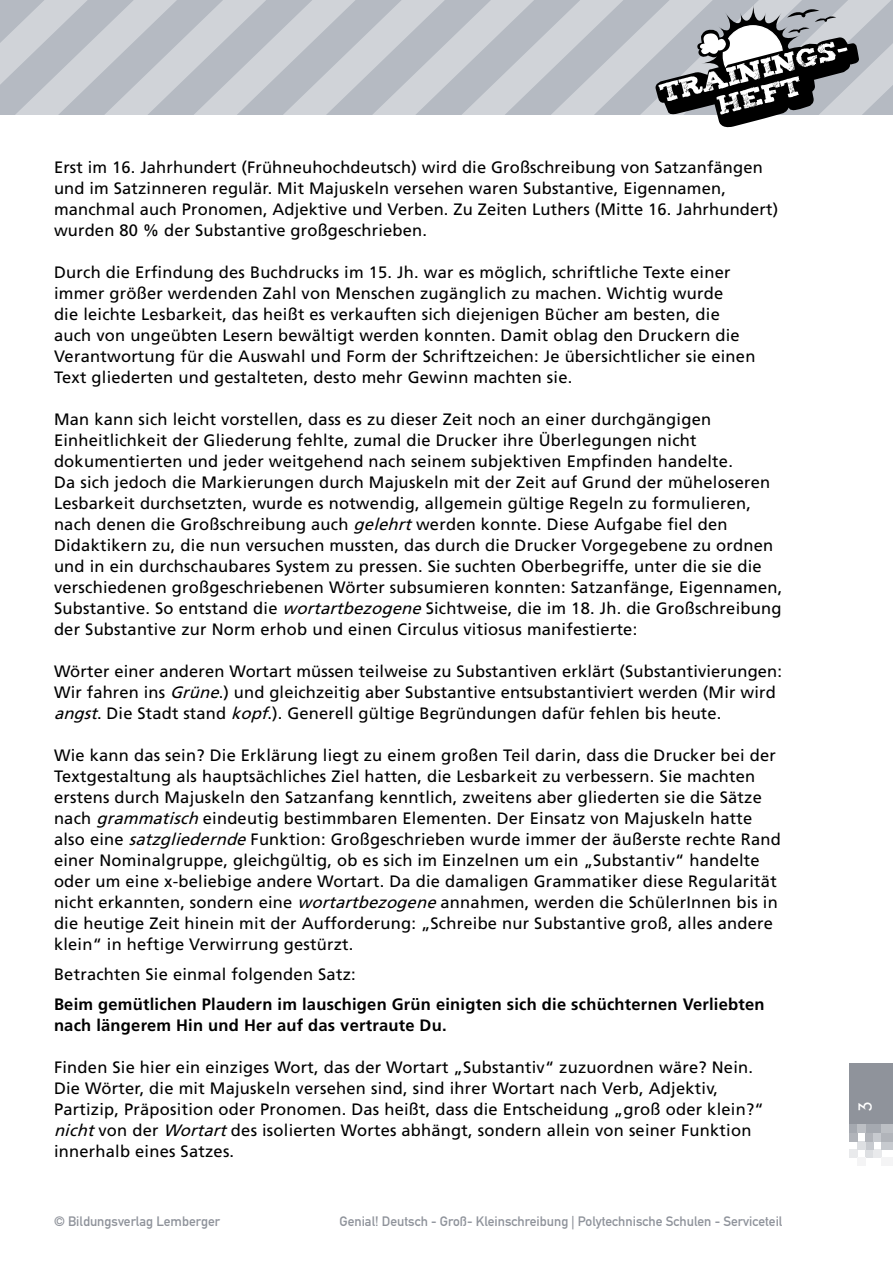
<style>
.page{position:relative;width:893px;height:1263px;background:#fff}
.page>*{position:absolute;margin:0;border:0;box-sizing:border-box;transform-origin:0 0}
.t1{font:300 18px "DIN Neuzeit Grotesk";color:#fff}
.t2{font:16.5px/21px "Frutiger LT Std";letter-spacing:.015em;color:#000}
.t3{font:700 16.5px/21px "Frutiger LT Std";letter-spacing:.015em;color:#000}
.t4{font:13.5px "DIN Mittelschrift";color:#8f939b}
.s1{font-style:italic}
</style>
<div class="page">
<div style="left:849px;top:1063px;width:44px;height:62px;background:#8f939b"></div>
<div style="left:865px;top:1149px;width:8px;height:8px;background:#dddfe2"></div>
<div style="left:873px;top:1149px;width:9px;height:8px;background:#e9eaec"></div>
<div style="left:849px;top:1149px;width:8px;height:8px;background:#e9eaec"></div>
<div style="left:865px;top:1141px;width:8px;height:8px;background:#c7cacf"></div>
<div style="left:882px;top:1141px;width:11px;height:8px;background:#c7cacf"></div>
<div style="left:857px;top:1141px;width:8px;height:8px;background:#dddfe2"></div>
<div style="left:865px;top:1133px;width:8px;height:8px;background:#b1b4ba"></div>
<div style="left:873px;top:1133px;width:9px;height:8px;background:#c7cacf"></div>
<div style="left:882px;top:1133px;width:11px;height:8px;background:#b1b4ba"></div>
<div style="left:849px;top:1133px;width:8px;height:8px;background:#b1b4ba"></div>
<div style="left:865px;top:1125px;width:8px;height:8px;background:#a5a9b0"></div>
<div style="left:873px;top:1125px;width:9px;height:8px;background:#a5a9b0"></div>
<div style="left:882px;top:1125px;width:11px;height:8px;background:#bcbfc4"></div>
<div style="left:849px;top:1125px;width:8px;height:8px;background:#a5a9b0"></div>
<div style="left:857px;top:1125px;width:8px;height:8px;background:#bcbfc4"></div>
<div style="left:857px;top:1157px;width:8px;height:8px;background:#f4f4f5"></div>
<div style="left:882px;top:1157px;width:11px;height:8px;background:#f4f4f5"></div>
<svg style="left:0;top:0;width:893px;height:128px;background:#bcbfc5"></svg>
<p class="t2" style="left:54px;top:157px;width:726px">Erst im 16. Jahrhundert (Frühneuhochdeutsch) wird die Großschreibung von Satzanfängen und im Satzinneren regulär. Mit Majuskeln versehen waren Substantive, E igennamen, manchmal auch Pronomen, Adjektive und Verben. Zu Zeiten Luthers (Mitte 16. Jahrhundert) wurden 80 % der Substantive großgeschrieben.</p>
<p class="t2" style="left:54px;top:262px;width:703px">Durch die Erfindung des B uchdrucks im 15. Jh. war es möglich, schriftliche Texte einer immer größer werdenden Zahl von Menschen zugänglich zu machen. Wichtig wurde<br>die leichte Lesbarkeit, das heißt es verkauften sich diejenigen B ücher am besten, die auch von ungeübten Lesern bewältigt werden konnten. Damit oblag den Druckern die Verantwortung für die Auswahl und Form der Schriftzeichen: Je übersichtlicher sie einen Text gliederten und gestalteten, desto mehr Gewinn machten sie.</p>
<p class="t2" style="left:54px;top:409px;width:730px">Man kann sich leicht vorstellen, dass es zu dieser Zeit noch an einer durchgängigen<br>E inheitlichkeit der Gliederung fehlte, zumal die Drucker ihre Überlegungen nicht dokumentierten und jeder weitgehend nach seinem subjektiven Empfinden handelte.<br>Da sich jedoch die Markierungen durch Majuskeln mit der Zeit auf Grund der müheloseren Lesbarkeit durchsetzten, wurde es notwendig, allgemein gültige Regeln zu formulieren, nach denen die Großschreibung auch <span class="s1">gelehrt</span>werden konnte. Diese Aufgabe fiel den Didaktikern zu, die nun versuchen mussten, das durch die Drucker Vorgegebene zu ordnen und in ein durchschaubares System zu pressen. Sie suchten Oberbegriffe, unter die sie die verschiedenen großgeschriebenen Wörter subsumieren konnten: Satzanfänge, E igennamen, Substantive. So entstand die <span class="s1">wortartbezogene</span>Sichtweise, die im 18. Jh. die Großschreibung der Substantive zur Norm erhob und einen Circulus vitiosus manifestierte:</p>
<p class="t2" style="left:54px;top:661px;width:730px">Wörter einer anderen Wortart müssen teilweise zu Substantiven erklärt (Substantivierungen:<br>Wir fahren ins <span class="s1">Grüne</span>.) und gleichzeitig aber Substantive entsubstantiviert werden (Mir wird <span class="s1">angst</span>. Die Stadt stand <span class="s1">kopf</span>.). Generell gültige Begründungen dafür fehlen bis heute.</p>
<p class="t2" style="left:54px;top:745px;width:728px">Wie kann das sein? Die Erklärung liegt zu einem großen Teil darin, dass die Drucker bei der Textgestaltung als hauptsächliches Ziel hatten, die Lesbarkeit zu verbessern. Sie machten erstens durch Majuskeln den Satzanfang kenntlich, zweitens aber gliederten sie die Sätze nach <span class="s1">grammatisch</span> eindeutig bestimmbaren E lementen. Der E insatz von Majuskeln hatte also eine <span class="s1">satzgliedernde</span> Funktion: Großgeschrieben wurde immer der äußerste rechte Rand einer Nominalgruppe, gleichgültig, ob es sich im E inzelnen um ein „Substantiv“ handelte oder um eine x-beliebige andere Wortart. Da die damaligen Grammatiker diese Regularität nicht erkannten, sondern eine <span class="s1">wortartbezogene</span> annahmen, werden die SchülerI nnen bis in die heutige Zeit hinein mit der Aufforderung: „Schreibe nur Substantive groß, alles andere klein“ in heftige Verwirrung gestürzt.</p>
<p class="t2" style="left:54px;top:964px;width:303px">Betrachten Sie einmal folgenden Satz:</p>
<p class="t3" style="left:54px;top:994px;width:712px">Beim gemütlichen Plaudern im lauschigen Grün einigten sich die schüchternen Verliebten nach längerem Hin und Her auf das vertraute Du.</p>
<p class="t2" style="left:54px;top:1057px;width:711px">Finden Sie hier ein einziges Wort, das der Wortart „Substantiv“ zuzuordnen wäre? Nein.<br>Die Wörter, die mit Majuskeln versehen sind, sind ihrer Wortart nach Verb, Adjektiv, Partizip, Präposition oder Pronomen. Das heißt, dass die Entscheidung „groß oder klein?“ <span class="s1">nicht</span>von der <span class="s1">Wortart</span>des isolierten Wortes abhängt, sondern allein von seiner Funktion innerhalb eines Satzes.</p>
<p class="t4" style="left:54px;top:1214px;width:168px">© Bildungsverlag Lemberger</p>
<p class="t4" style="left:339px;top:1214px;width:444px">Genial! Deutsch - Groß- Kleinschreibung | Polytechnische Schulen - Serviceteil</p>
<p class="t1" style="left:855px;top:1111px;width:11px;rotate:-90deg">3</p>
</div>
